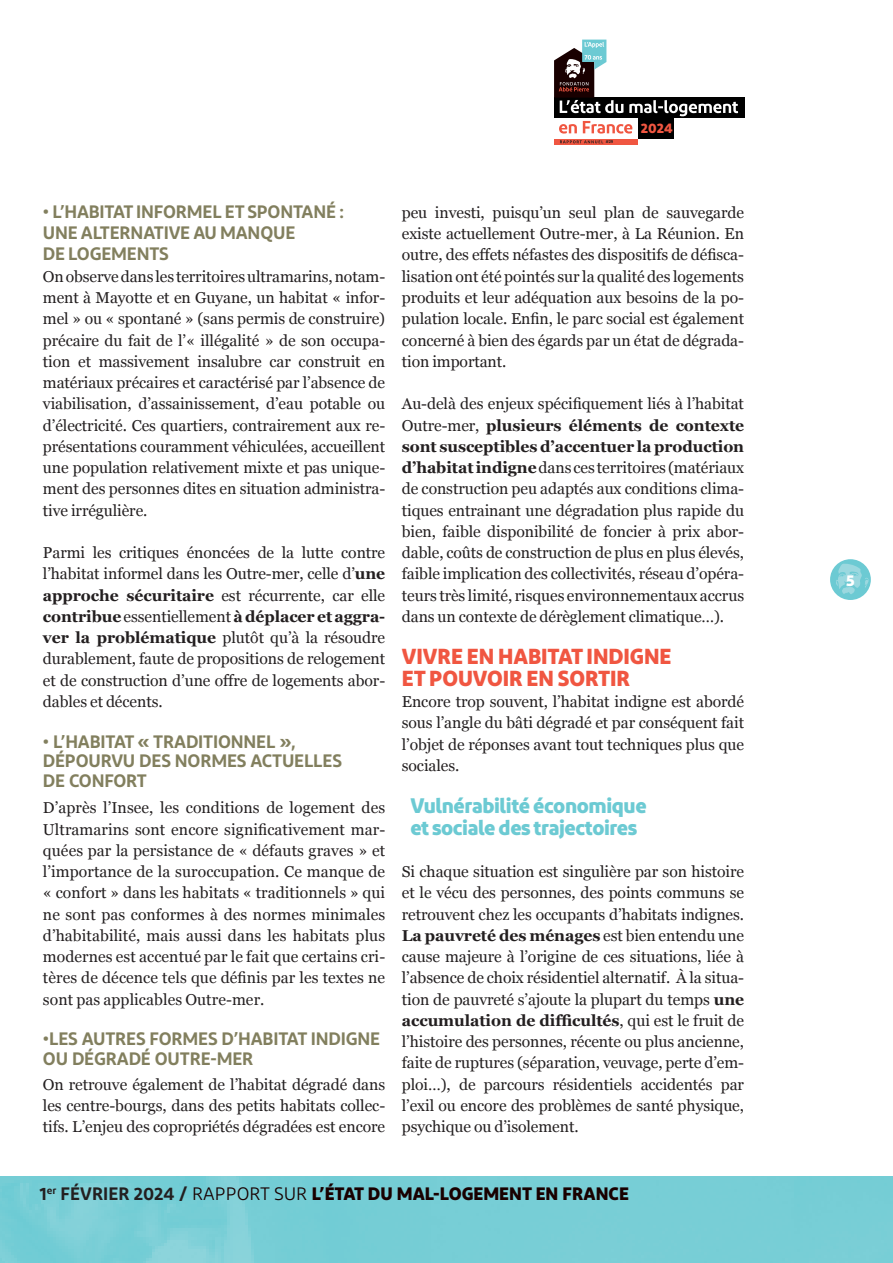
<style>
.page{position:relative;width:893px;height:1263px;background:#fff}
.page>*{position:absolute;margin:0;border:0;box-sizing:border-box;transform-origin:0 0}
.INTER{font:700 21.75px "Diodrum";letter-spacing:-.005em;color:#f05641}
.INTER_2{font:700 21px "Diodrum";letter-spacing:-.02em;color:#6ccad3}
.INTER_3_OK{font:600 18px/19.5px "Diodrum";letter-spacing:-.01em;color:#827f5e}
.TEXTE{font:600 18px "Diodrum";letter-spacing:-.01em;color:#827f5e}
.t1{font:700 18px "Diodrum";color:#190000}
.TEXTE-2{font:15.75px/21.3px "Georgia";letter-spacing:-.005em;color:#231f20;text-align:justify}
.t2{font:700 15.75px "Diodrum";color:#fff}
.t3{font:700 13.8px "Diodrum";color:#f05641}
.t4{font:600 4.2px "Diodrum";color:#231f20}
.s1{font-weight:700}
.s2{font-weight:600;color:#231f20}
.s3{font-weight:400}
</style>
<div class="page">
<div style="left:830px;top:559px;width:41px;height:41px;background:#6ccad3;border-radius:50%"></div>
<svg style="left:835px;top:563px;width:34px;height:31px"></svg>
<div style="left:554px;top:138px;width:83px;height:7px;background:#f05641"></div>
<div style="left:554px;top:98px;width:190px;height:20px;background:#000"></div>
<div style="left:637px;top:118px;width:37px;height:20px;background:#000"></div>
<svg style="left:560px;top:140px;width:43px;height:3px"></svg>
<svg style="left:554px;top:40px;width:184px;height:94px"></svg>
<p class="t4" style="left:606px;top:139px;width:9px">#29</p>
<p class="t3" style="left:641px;top:119px;width:33px">2024</p>
<p class="TEXTE" style="left:43px;top:200px;width:303px">• L’HABITAT INFORMEL ET SPONTANÉ :</p>
<p class="TEXTE" style="left:43px;top:221px;width:254px">UNE ALTERNATIVE AU MANQUE</p>
<p class="TEXTE" style="left:43px;top:243px;width:127px">DE LOGEMENTS</p>
<p class="TEXTE-2" style="left:43px;top:265px;width:344px">On observe dans les territoires ultramarins, notam&shy;ment à Mayotte et en Guyane, un habitat « infor&shy;mel » ou « spontané » (sans permis de construire) précaire du fait de l’« illégalité » de son occupa&shy;tion et massivement insalubre car construit en matériaux précaires et caractérisé par l’absence de viabilisation, d’assainissement, d’eau potable ou d’électricité. Ces quartiers, contrairement aux re&shy;présentations couramment véhiculées, accueillent une population relativement mixte et pas unique&shy;ment des personnes dites en situation administra&shy;tive irrégulière.</p>
<p class="TEXTE-2" style="left:43px;top:541px;width:344px">Parmi les critiques énoncées de la lutte contre l’habitat informel dans les Outre-mer, celle d’<span class="s1">une approche sécuritaire</span> est récurrente, car elle <span class="s1">contribue</span> essentiellement <span class="s1">à déplacer et aggra&shy;ver la problématique</span> plutôt qu’à la résoudre durablement, faute de propositions de relogement et de construction d’une offre de logements abor&shy;dables et décents.</p>
<p class="INTER_3_OK" style="left:43px;top:731px;width:301px">• L’HABITAT « TRADITIONNEL »,<br>DÉPOURVU DES NORMES ACTUELLES</p>
<p class="INTER_3_OK" style="left:43px;top:770px;width:105px">DE CONFORT</p>
<p class="TEXTE-2" style="left:43px;top:796px;width:344px">D’après l’Insee, les conditions de logement des Ultramarins sont encore significativement mar&shy;quées par la persistance de « défauts graves » et l’importance de la suroccupation. Ce manque de « confort » dans les habitats « traditionnels » qui ne sont pas conformes à des normes minimales d’habitabilité, mais aussi dans les habitats plus modernes est accentué par le fait que certains cri&shy;tères de décence tels que définis par les textes ne sont pas applicables Outre-mer.</p>
<p class="INTER_3_OK" style="left:43px;top:1029px;width:339px">•LES AUTRES FORMES D’HABITAT INDIGNE<br>OU DÉGRADÉ OUTRE-MER</p>
<p class="TEXTE-2" style="left:43px;top:1073px;width:344px">On retrouve également de l’habitat dégradé dans les centre-bourgs, dans des petits habitats collec&shy;tifs. L’enjeu des copropriétés dégradées est encore</p>
<p class="TEXTE-2" style="left:402px;top:201px;width:344px">peu investi, puisqu’un seul plan de sauvegarde existe actuellement Outre-mer, à La Réunion. En outre, des effets néfastes des dispositifs de défisca&shy;lisation ont été pointés sur la qualité des logements produits et leur adéquation aux besoins de la po&shy;pulation locale. Enfin, le parc social est également concerné à bien des égards par un état de dégrada&shy;tion important.</p>
<p class="TEXTE-2" style="left:402px;top:393px;width:344px">Au-delà des enjeux spécifiquement liés à l’habitat Outre-mer, <span class="s1">plusieurs éléments de contexte sont susceptibles d’accentuer la production d’habitat indigne</span> dans ces territoires (matériaux de construction peu adaptés aux conditions clima&shy;tiques entrainant une dégradation plus rapide du bien, faible disponibilité de foncier à prix abor&shy;dable, coûts de construction de plus en plus élevés, faible implication des collectivités, réseau d’opéra&shy;teurs très limité, risques environnementaux accrus dans un contexte de dérèglement climatique…).</p>
<p class="INTER" style="left:402px;top:642px;width:271px">VIVRE EN HABITAT INDIGNE</p>
<p class="INTER" style="left:402px;top:664px;width:230px">ET POUVOIR EN SORTIR</p>
<p class="TEXTE-2" style="left:402px;top:690px;width:344px">Encore trop souvent, l’habitat indigne est abordé sous l’angle du bâti dégradé et par conséquent fait l’objet de réponses avant tout techniques plus que sociales.</p>
<p class="INTER_2" style="left:410px;top:792px;width:238px">Vulnérabilité économique</p>
<p class="INTER_2" style="left:410px;top:813px;width:228px">et sociale des trajectoires</p>
<p class="TEXTE-2" style="left:402px;top:860px;width:344px">Si chaque situation est singulière par son histoire et le vécu des personnes, des points communs se retrouvent chez les occupants d’habitats indignes.<br><span class="s1">La pauvreté des ménages</span> est bien entendu une cause majeure à l’origine de ces situations, liée à l’absence de choix résidentiel alternatif. À la situa&shy;tion de pauvreté s’ajoute la plupart du temps <span class="s1">une accumulation de difficultés</span>, qui est le fruit de l’histoire des personnes, récente ou plus ancienne, faite de ruptures (séparation, veuvage, perte d’em&shy;ploi…), de parcours résidentiels accidentés par l’exil ou encore des problèmes de santé physique, psychique ou d’isolement.</p>
<p class="t1" style="left:40px;top:1182px;width:591px"><span class="s2">1</span><sup>er</sup> <span class="s2">FÉVRIER 2024 /</span> <span class="s3">RAPPORT SUR</span> L’ÉTAT DU MAL-LOGEMENT EN FRANCE</p>
<p class="t2" style="left:846px;top:570px;width:10px">5</p>
</div>
